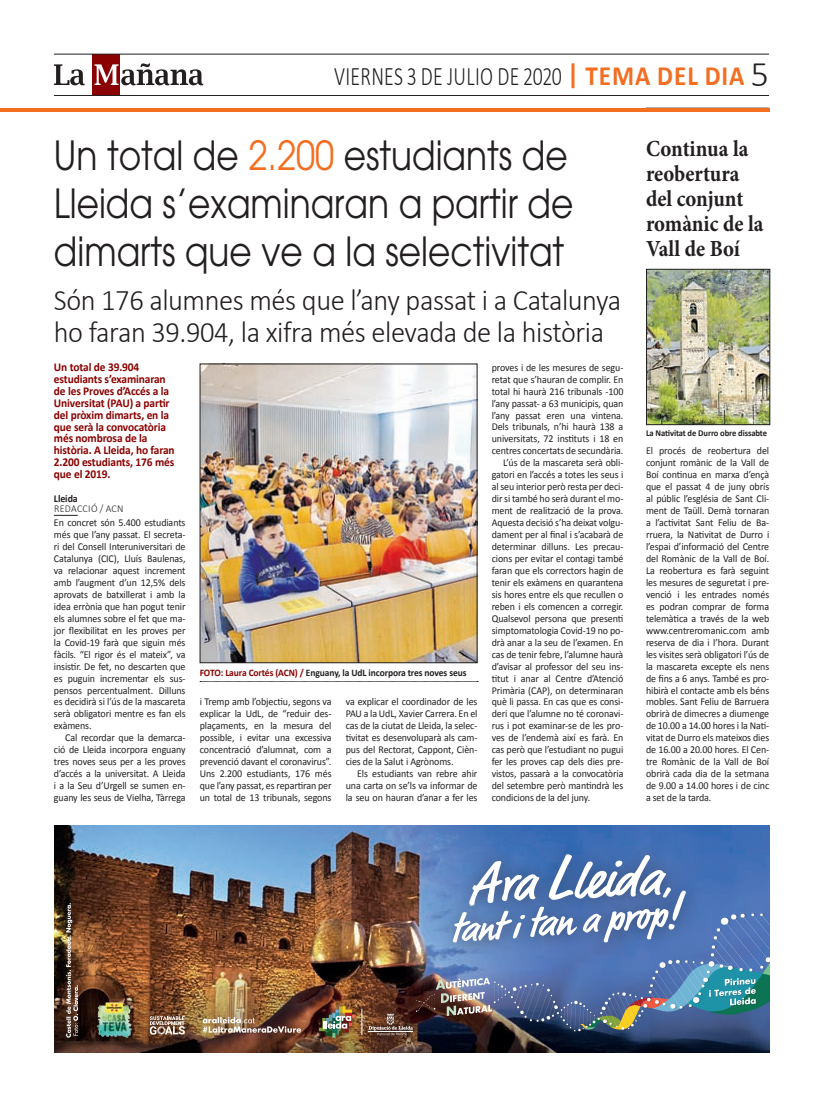
<style>
.page{position:relative;width:823px;height:1106px;background:#fff}
.page>*{position:absolute;margin:0;border:0;box-sizing:border-box;transform-origin:0 0}
.t1{font:40px/48px "Avant Garde";color:#231f20;scale:.86 1}
.t2{font:300 30px/32px "Calibri";letter-spacing:-.015em;color:#231f20;scale:.95 1}
.t3{font:300 26.8px "Calibri";letter-spacing:.015em;color:#231f20;scale:.74 1}
.t4{font:700 23px/25px "Minion Pro";color:#231f20;scale:.9 1}
.t5{font:700 12px/12px "Calibri";letter-spacing:-.01em;color:#8b0202;scale:.95 1}
.t6{font:10.5px/12px "Calibri";letter-spacing:-.01em;color:#231f20;text-align:justify;scale:.95 1}
.t7{font:300 10.5px/10px "Calibri";letter-spacing:.03em;color:#231f20;scale:.95 1}
.t8{font:700 10px "Calibri";letter-spacing:-.01em;color:#231f20;scale:.95 1}
.t9{font:700 9px "Calibri";letter-spacing:-.01em;color:#231f20;scale:.95 1}
.s1{font-weight:700;font-size:28px;color:#f36e21}
.s2{font-size:36px}
.s3{color:#f36e21}
.s4{font-weight:700}
.s5{color:#8b0202}
</style>
<div class="page">
<svg style="left:54px;top:515px;width:24px;height:1px"></svg>
<div style="left:93px;top:54px;width:27px;height:41px;background:#8b0202"></div>
<svg style="left:94px;top:63px;width:109px;height:22px"></svg>
<svg style="left:54px;top:64px;width:31px;height:21px"></svg>
<hr style="left:54px;top:95px;width:714px;height:1px;background:#231f20">
<hr style="left:54px;top:54px;width:714px;height:1px;background:#231f20">
<svg style="left:200px;top:681px;width:278px;height:1px"></svg>
<img style="left:202px;top:366px;width:273px;height:295px">
<div style="left:200px;top:364px;width:277px;height:299px;border:1px solid #231f20"></div>
<hr style="left:0;top:108px;width:768px;height:3px;background:#f36e21">
<img style="left:647px;top:271px;width:120px;height:152px">
<div style="left:645px;top:269px;width:124px;height:156px;border:1px solid #231f20"></div>
<img style="left:54px;top:825px;width:595px;height:144px">
<img style="left:649px;top:825px;width:119px;height:28px">
<img style="left:54px;top:969px;width:714px;height:83px">
<svg style="left:66px;top:903px;width:12px;height:134px;background:#785e4c"></svg>
<svg style="left:150px;top:1016px;width:35px;height:18px"></svg>
<div style="left:314px;top:1001px;width:103px;height:41px;background:#231f20;opacity:.75"></div>
<svg style="left:361px;top:1008px;width:1px;height:27px"></svg>
<svg style="left:319px;top:1006px;width:36px;height:31px"></svg>
<img style="left:96px;top:1002px;width:36px;height:35px">
<div style="left:438px;top:839px;width:263px;height:119px;background:#231f20;opacity:.5"></div>
<img style="left:368px;top:853px;width:400px;height:182px">
<svg style="left:202px;top:1017px;width:99px;height:15px"></svg>
<p class="t3" style="left:334px;top:60px;width:588px">VIERNES 3 DE JULIO DE 2020 <span class="s1">| TEMA DEL DIA</span> <span class="s2">5</span></p>
<p class="t1" style="left:54px;top:131px;width:605px">Un total de <span class="s3">2.200</span> estudiants de<br>Lleida s’examinaran a partir de dimarts que ve a la selectivitat</p>
<p class="t2" style="left:54px;top:282px;width:598px">Són 176 alumnes més que l’any passat i a Catalunya ho faran 39.904, la xifra més elevada de la història</p>
<p class="t5" style="left:54px;top:361px;width:129px">Un total de 39.904 estudiants s’examinaran de les Proves d’Accés a la<br>Universitat (PAU) a partir del pròxim dimarts, en la que serà la convocatòria més nombrosa de la història. A Lleida, ho faran<br>2.200 estudiants, 176 més que el 2019.</p>
<p class="t7" style="left:54px;top:493px;width:75px"><span class="s4">Lleida<br></span>REDACCIÓ / ACN</p>
<p class="t6" style="left:54px;top:516px;width:140px">En concret són 5.400 estudiants</p>
<p class="t6" style="left:54px;top:528px;width:140px">més que l’any passat. El secreta-</p>
<p class="t6" style="left:54px;top:540px;width:140px">ri del Consell Interuniversitari de</p>
<p class="t6" style="left:54px;top:552px;width:140px">Catalunya (CIC), Lluís Baulenas,</p>
<p class="t6" style="left:54px;top:564px;width:140px">va relacionar aquest increment</p>
<p class="t6" style="left:54px;top:576px;width:140px">amb l’augment d’un 12,5% dels</p>
<p class="t6" style="left:54px;top:588px;width:140px">aprovats de batxillerat i amb la</p>
<p class="t6" style="left:54px;top:600px;width:140px">idea errònia que han pogut tenir</p>
<p class="t6" style="left:54px;top:612px;width:140px">els alumnes sobre el fet que ma-</p>
<p class="t6" style="left:54px;top:624px;width:140px">jor flexibilitat en les proves per</p>
<p class="t6" style="left:54px;top:636px;width:140px">la Covid-19 farà que siguin més</p>
<p class="t6" style="left:54px;top:648px;width:140px">fàcils. “El rigor és el mateix”, va</p>
<p class="t6" style="left:54px;top:660px;width:140px">insistir. De fet, no descarten que</p>
<p class="t6" style="left:54px;top:672px;width:140px">es puguin incrementar els sus-</p>
<p class="t6" style="left:54px;top:684px;width:140px">pensos percentualment. Dilluns</p>
<p class="t6" style="left:54px;top:696px;width:140px">es decidirà si l’ús de la mascareta</p>
<p class="t6" style="left:54px;top:708px;width:140px">serà obligatori mentre es fan els</p>
<p class="t6" style="left:54px;top:720px;width:41px">exàmens.</p>
<p class="t6" style="left:65px;top:732px;width:128px">Cal recordar que la demarca-</p>
<p class="t6" style="left:54px;top:744px;width:140px">ció de Lleida incorpora enguany</p>
<p class="t6" style="left:54px;top:755px;width:140px">tres noves seus per a les proves</p>
<p class="t6" style="left:54px;top:767px;width:140px">d’accés a la universitat. A Lleida</p>
<p class="t6" style="left:54px;top:779px;width:140px">i a la Seu d’Urgell se sumen en-</p>
<p class="t6" style="left:54px;top:791px;width:140px">guany les seus de Vielha, Tàrrega</p>
<p class="t8" style="left:200px;top:666px;width:282px"><span class="s5">FOTO: Laura Cortés (ACN) /</span> Enguany, la UdL incorpora tres noves seus</p>
<p class="t6" style="left:200px;top:696px;width:140px">i Tremp amb l’objectiu, segons va explicar la UdL, de “reduir des&shy;plaçaments, en la mesura del possible, i evitar una excessiva concentració d’alumnat, com a prevenció davant el coronavirus”.<br>Uns 2.200 estudiants, 176 més que l’any passat, es repartiran per un total de 13 tribunals, segons</p>
<p class="t6" style="left:345px;top:696px;width:140px">va explicar el coordinador de les</p>
<p class="t6" style="left:345px;top:708px;width:140px">PAU a la UdL, Xavier Carrera. En el</p>
<p class="t6" style="left:345px;top:720px;width:140px">cas de la ciutat de Lleida, la selec-</p>
<p class="t6" style="left:345px;top:732px;width:140px">tivitat es desenvoluparà als cam-</p>
<p class="t6" style="left:345px;top:744px;width:140px">pus del Rectorat, Cappont, Cièn-</p>
<p class="t6" style="left:345px;top:755px;width:115px">cies de la Salut i Agrònoms.</p>
<p class="t6" style="left:357px;top:767px;width:128px">Els estudiants van rebre ahir</p>
<p class="t6" style="left:345px;top:779px;width:140px">una carta on se’ls va informar de</p>
<p class="t6" style="left:345px;top:791px;width:140px">la seu on hauran d’anar a fer les</p>
<p class="t6" style="left:491px;top:361px;width:140px">proves i de les mesures de segu-</p>
<p class="t6" style="left:491px;top:373px;width:140px">retat que s’hauran de complir. En</p>
<p class="t6" style="left:491px;top:385px;width:140px">total hi haurà 216 tribunals -100</p>
<p class="t6" style="left:491px;top:397px;width:140px">l’any passat- a 63 municipis, quan</p>
<p class="t6" style="left:491px;top:409px;width:140px">l’any passat eren una vintena.</p>
<p class="t6" style="left:491px;top:421px;width:140px">Dels tribunals, n’hi haurà 138 a</p>
<p class="t6" style="left:491px;top:433px;width:140px">universitats, 72 instituts i 18 en</p>
<p class="t6" style="left:491px;top:445px;width:140px">centres concertats de secundària.</p>
<p class="t6" style="left:502px;top:457px;width:128px">L’ús de la mascareta serà obli-</p>
<p class="t6" style="left:491px;top:469px;width:140px">gatori en l’accés a totes les seus i</p>
<p class="t6" style="left:491px;top:481px;width:140px">al seu interior però resta per deci-</p>
<p class="t6" style="left:491px;top:493px;width:140px">dir si també ho serà durant el mo-</p>
<p class="t6" style="left:491px;top:505px;width:140px">ment de realització de la prova.</p>
<p class="t6" style="left:491px;top:516px;width:140px">Aquesta decisió s’ha deixat volgu-</p>
<p class="t6" style="left:491px;top:528px;width:140px">dament per al final i s’acabarà de</p>
<p class="t6" style="left:491px;top:540px;width:140px">determinar dilluns. Les precau-</p>
<p class="t6" style="left:491px;top:552px;width:140px">cions per evitar el contagi també</p>
<p class="t6" style="left:491px;top:564px;width:140px">faran que els correctors hagin de</p>
<p class="t6" style="left:491px;top:576px;width:140px">tenir els exàmens en quarantena</p>
<p class="t6" style="left:491px;top:588px;width:140px">sis hores entre els que recullen o</p>
<p class="t6" style="left:491px;top:600px;width:140px">reben i els comencen a corregir.</p>
<p class="t6" style="left:491px;top:612px;width:140px">Qualsevol persona que presenti</p>
<p class="t6" style="left:491px;top:624px;width:140px">simptomatologia Covid-19 no po-</p>
<p class="t6" style="left:491px;top:636px;width:140px">drà anar a la seu de l’examen. En</p>
<p class="t6" style="left:491px;top:648px;width:140px">cas de tenir febre, l’alumne haurà</p>
<p class="t6" style="left:491px;top:660px;width:140px">d’avisar al professor del seu ins-</p>
<p class="t6" style="left:491px;top:672px;width:140px">titut i anar al Centre d’Atenció</p>
<p class="t6" style="left:491px;top:684px;width:140px">Primària (CAP), on determinaran</p>
<p class="t6" style="left:491px;top:696px;width:140px">què li passa. En cas que es consi-</p>
<p class="t6" style="left:491px;top:708px;width:140px">deri que l’alumne no té coronavi-</p>
<p class="t6" style="left:491px;top:720px;width:140px">rus i pot examinar-se de les pro-</p>
<p class="t6" style="left:491px;top:732px;width:140px">ves de l’endemà així es farà. En</p>
<p class="t6" style="left:491px;top:744px;width:140px">cas però que l’estudiant no pugui</p>
<p class="t6" style="left:491px;top:755px;width:140px">fer les proves cap dels dies pre-</p>
<p class="t6" style="left:491px;top:767px;width:140px">vistos, passarà a la convocatòria</p>
<p class="t6" style="left:491px;top:779px;width:140px">del setembre però mantindrà les</p>
<p class="t6" style="left:491px;top:791px;width:105px">condicions de la del juny.</p>
<p class="t4" style="left:645px;top:136px;width:132px">Continua la reobertura del conjunt romànic de la<br>Vall de Boí</p>
<p class="t9" style="left:645px;top:428px;width:129px">La Nativitat de Durro obre dissabte</p>
<p class="t6" style="left:645px;top:445px;width:131px">El procés de reobertura del conjunt romànic de la Vall de Boí continua en marxa d’ençà que el passat 4 de juny obrís al públic l’església de Sant Cli&shy;ment de Taüll. Demà tornaran a l’activitat Sant Feliu de Ba&shy;rruera, la Nativitat de Durro i l’espai d’informació del Centre del Romànic de la Vall de Boí.<br>La reobertura es farà seguint les mesures de seguretat i pre&shy;venció i les entrades només es podran comprar de forma telemàtica a través de la web www.centreromanic.com amb reserva de dia i l’hora. Durant les visites serà obligatori l’ús de la mascareta excepte els nens de fins a 6 anys. També es pro&shy;hibirà el contacte amb els béns mobles. Sant Feliu de Barruera obrirà de dimecres a diumenge de 10.00 a 14.00 hores i la Nati&shy;vitat de Durro els mateixos dies de 16.00 a 20.00 hores. El Cen&shy;tre Romànic de la Vall de Boí obrirà cada dia de la setmana de 9.00 a 14.00 hores i de cinc a set de la tarda.</p>
</div>
